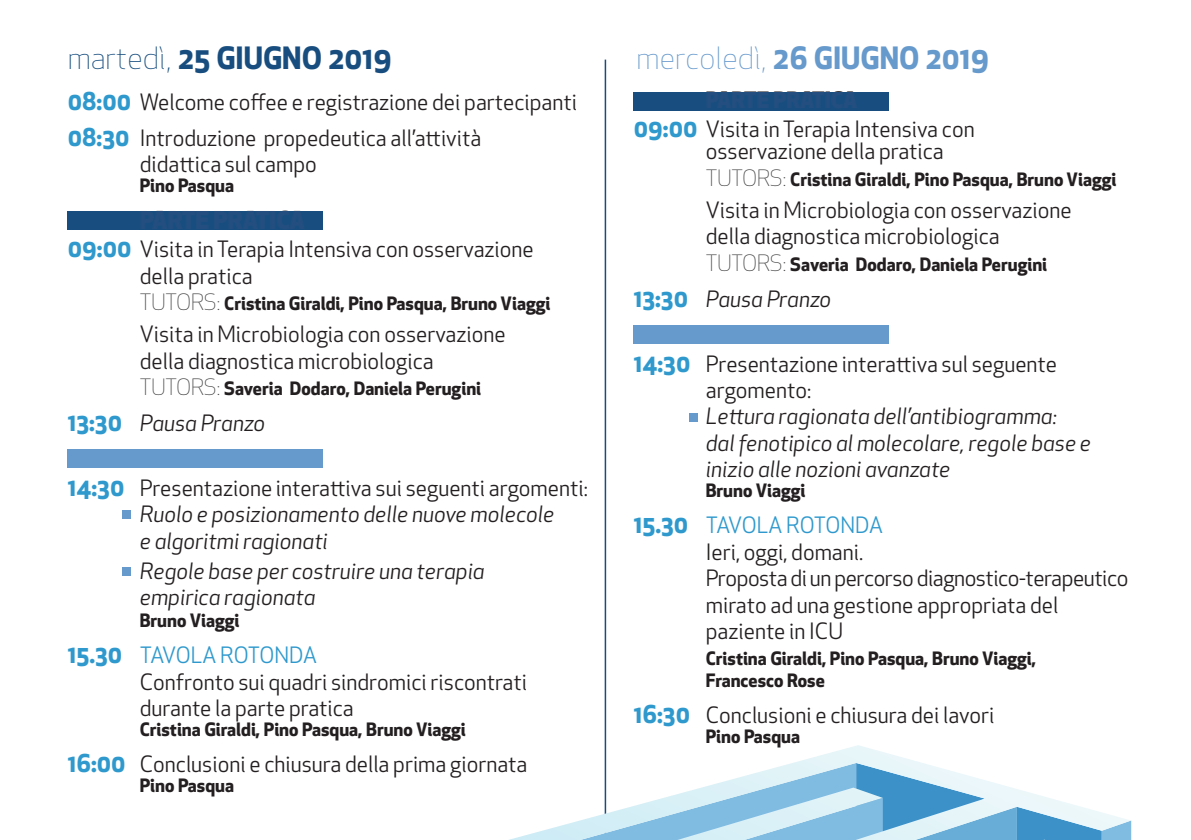
<style>
.page{position:relative;width:1191px;height:840px;background:#fff}
.page>*{position:absolute;margin:0;border:0;box-sizing:border-box;transform-origin:0 0}
.t1{font:700 30px "Apex New";color:#69c}
.t2{font:700 30px "Apex New";color:#184e7f}
.t3{font:22px "Apex New";color:#231f20}
.t4{font:italic 22px/26.4px "Apex New";color:#231f20}
.t5{font:22px/26.4px "Apex New";letter-spacing:-.02em;color:#231f20}
.t6{font:22px "Apex New";letter-spacing:-.02em;color:#2f99cd}
.t7{font:700 18px "Apex New";color:#231f20}
.s1{font-weight:300}
.s2{font-weight:700;font-size:24px;color:#2f99cd}
.s3{font-weight:300;font-size:22px;color:#3e3e3f}
.s4{font-weight:700;font-style:normal;font-size:24px;color:#2f99cd}
.s5{font-weight:700;font-size:24px}
</style>
<div class="page">
<div style="left:68px;top:211px;width:255px;height:18px;background:#184e7f"></div>
<div style="left:68px;top:449px;width:255px;height:18px;background:#69c"></div>
<div style="left:122px;top:510px;width:8px;height:8px;background:#69c"></div>
<div style="left:122px;top:567px;width:8px;height:8px;background:#69c"></div>
<div style="left:634px;top:92px;width:255px;height:18px;background:#184e7f"></div>
<div style="left:634px;top:325px;width:255px;height:18px;background:#69c"></div>
<div style="left:689px;top:413px;width:8px;height:8px;background:#69c"></div>
<hr style="left:604px;top:60px;width:2px;height:779px;background:#184e7f">
<svg style="left:512px;top:744px;width:619px;height:95px"></svg>
<p class="t2" style="left:68px;top:37px;width:325px"><span class="s1">martedì,</span> 25 GIUGNO 2019</p>
<p class="t1" style="left:636px;top:37px;width:354px"><span class="s1">mercoledì,</span> 26 GIUGNO 2019</p>
<p class="t3" style="left:68px;top:88px;width:511px"><span class="s2">08:00</span> Welcome coffee e registrazione dei partecipanti</p>
<p class="t3" style="left:68px;top:124px;width:415px"><span class="s2">08:30</span> Introduzione propedeutica all’attività</p>
<p class="t3" style="left:140px;top:150px;width:178px">didattica sul campo</p>
<p class="t7" style="left:140px;top:173px;width:96px">Pino Pasqua</p>
<p class="t3" style="left:68px;top:235px;width:467px"><span class="s2">09:00</span> Visita in Terapia Intensiva con osservazione</p>
<p class="t3" style="left:140px;top:262px;width:114px">della pratica</p>
<p class="t7" style="left:140px;top:290px;width:412px"><span class="s3">TUTORS:</span> Cristina Giraldi, Pino Pasqua, Bruno Viaggi</p>
<p class="t3" style="left:140px;top:320px;width:367px">Visita in Microbiologia con osservazione</p>
<p class="t3" style="left:140px;top:346px;width:295px">della diagnostica microbiologica</p>
<p class="t7" style="left:140px;top:375px;width:343px"><span class="s3">TUTORS:</span> Saveria Dodaro, Daniela Perugini</p>
<p class="t4" style="left:68px;top:409px;width:199px"><span class="s4">13:30</span> Pausa Pranzo</p>
<p class="t3" style="left:68px;top:474px;width:521px"><span class="s2">14:30</span> Presentazione interattiva sui seguenti argomenti:</p>
<p class="t4" style="left:140px;top:501px;width:416px">Ruolo e posizionamento delle nuove molecole</p>
<p class="t4" style="left:140px;top:527px;width:190px">e algoritmi ragionati</p>
<p class="t4" style="left:140px;top:557px;width:346px">Regole base per costruire una terapia</p>
<p class="t4" style="left:140px;top:583px;width:177px">empirica ragionata</p>
<p class="t7" style="left:140px;top:607px;width:101px">Bruno Viaggi</p>
<p class="t6" style="left:68px;top:641px;width:251px"><span class="s5">15.30</span> TAVOLA ROTONDA</p>
<p class="t3" style="left:140px;top:667px;width:389px">Confronto sui quadri sindromici riscontrati</p>
<p class="t3" style="left:140px;top:694px;width:215px">durante la parte pratica</p>
<p class="t7" style="left:140px;top:716px;width:328px">Cristina Giraldi, Pino Pasqua, Bruno Viaggi</p>
<p class="t3" style="left:68px;top:750px;width:461px"><span class="s2">16:00</span> Conclusioni e chiusura della prima giornata</p>
<p class="t7" style="left:140px;top:772px;width:96px">Pino Pasqua</p>
<p class="t3" style="left:634px;top:115px;width:342px"><span class="s2">09:00</span> Visita in Terapia Intensiva con</p>
<p class="t3" style="left:706px;top:137px;width:239px">osservazione della pratica</p>
<p class="t7" style="left:706px;top:166px;width:412px"><span class="s3">TUTORS:</span> Cristina Giraldi, Pino Pasqua, Bruno Viaggi</p>
<p class="t3" style="left:706px;top:196px;width:367px">Visita in Microbiologia con osservazione</p>
<p class="t3" style="left:706px;top:222px;width:295px">della diagnostica microbiologica</p>
<p class="t7" style="left:706px;top:251px;width:343px"><span class="s3">TUTORS:</span> Saveria Dodaro, Daniela Perugini</p>
<p class="t4" style="left:634px;top:285px;width:199px"><span class="s4">13:30</span> Pausa Pranzo</p>
<p class="t3" style="left:634px;top:349px;width:425px"><span class="s2">14:30</span> Presentazione interattiva sul seguente</p>
<p class="t3" style="left:706px;top:376px;width:107px">argomento:</p>
<p class="t4" style="left:706px;top:403px;width:352px">Lettura ragionata dell’antibiogramma:</p>
<p class="t4" style="left:706px;top:429px;width:387px">dal fenotipico al molecolare, regole base e inizio alle nozioni avanzate</p>
<p class="t7" style="left:706px;top:477px;width:101px">Bruno Viaggi</p>
<p class="t6" style="left:634px;top:511px;width:251px"><span class="s5">15.30</span> TAVOLA ROTONDA</p>
<p class="t3" style="left:706px;top:537px;width:159px">Ieri, oggi, domani.</p>
<p class="t5" style="left:706px;top:564px;width:424px">Proposta di un percorso diagnostico-terapeutico mirato ad una gestione appropriata del paziente in ICU</p>
<p class="t7" style="left:706px;top:645px;width:332px">Cristina Giraldi, Pino Pasqua, Bruno Viaggi,</p>
<p class="t7" style="left:706px;top:667px;width:121px">Francesco Rose</p>
<p class="t3" style="left:634px;top:700px;width:362px"><span class="s2">16:30</span> Conclusioni e chiusura dei lavori</p>
<p class="t7" style="left:706px;top:723px;width:96px">Pino Pasqua</p>
</div>
